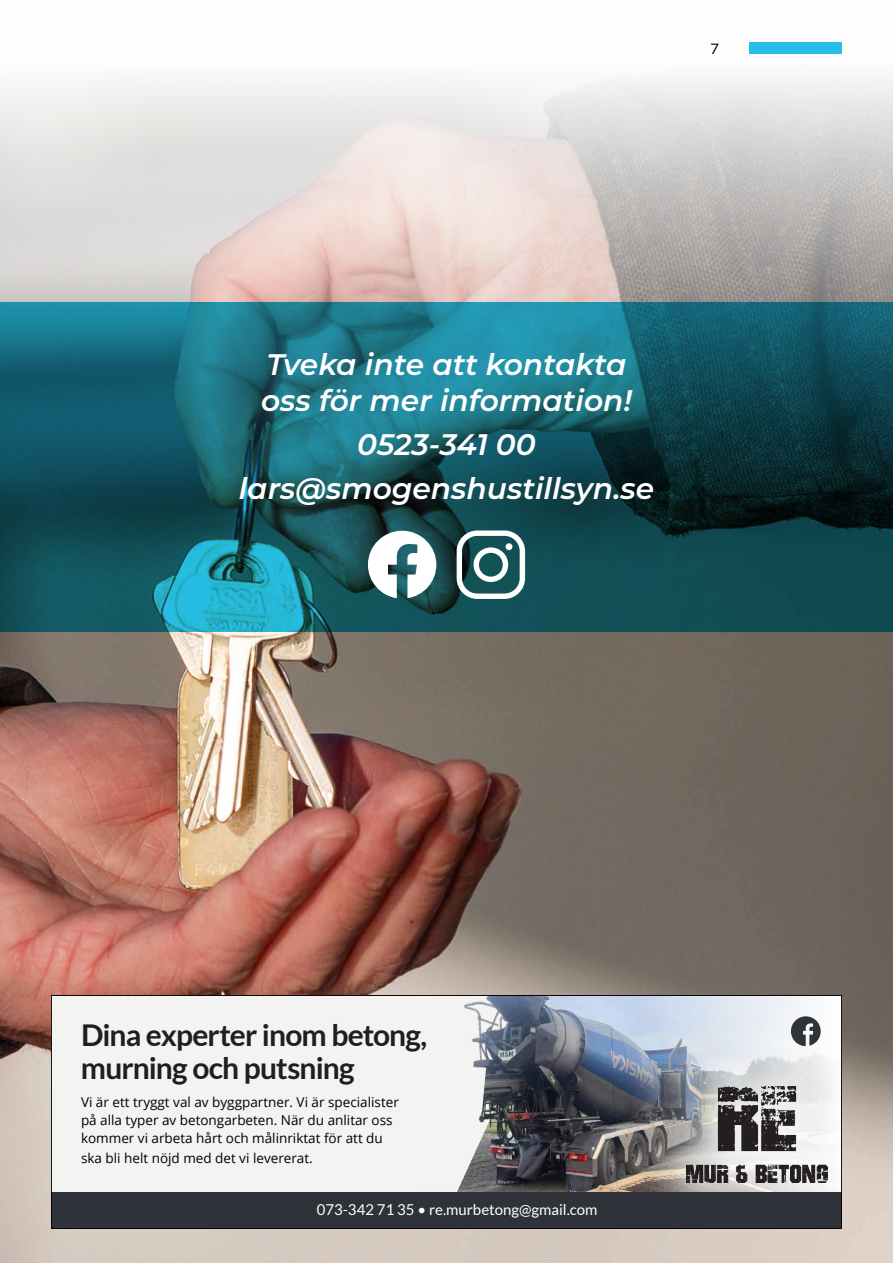
<style>
.page{position:relative;width:893px;height:1263px;background:#fff}
.page>*{position:absolute;margin:0;border:0;box-sizing:border-box;transform-origin:0 0}
.t1{font:700 30px/33px "Lato";letter-spacing:-.03em;color:#221e20}
.t2{font:italic 600 29.7px/35.7px "Montserrat";color:#fff}
.t3{font:15px "Lato";color:#fff}
.t4{font:15px "Aileron";color:#000}
.t5{font:13.5px/18px "Open Sans";color:#000}
.s1{font-style:inherit}
</style>
<div class="page">
<img style="left:0;top:42px;width:893px;height:1221px">
<div style="left:53px;top:997px;width:404px;height:195px;background:#f3f3f2"></div>
<img style="left:457px;top:997px;width:383px;height:195px">
<div style="left:647px;top:1047px;width:195px;height:176px;background:#fff;opacity:.75"></div>
<img style="left:686px;top:1086px;width:142px;height:97px">
<div style="left:51px;top:1192px;width:791px;height:37px;background:#303239"></div>
<svg style="left:791px;top:1016px;width:30px;height:30px"></svg>
<div style="left:51px;top:995px;width:791px;height:234px;border:1px solid #000"></div>
<div style="left:749px;top:43px;width:93px;height:11px;background:#27bfe8"></div>
<svg style="left:0;top:302px;width:893px;height:329px;background:#145a66"></svg>
<svg style="left:457px;top:530px;width:68px;height:69px"></svg>
<div style="left:506px;top:543px;width:6px;height:7px;background:#fff;border-radius:50%"></div>
<svg style="left:368px;top:531px;width:68px;height:67px"></svg>
<p class="t4" style="left:710px;top:41px;width:10px">7</p>
<h2 class="t2" style="left:261px;top:346px;width:372px">Tveka inte att kontakta oss för mer information!</h2>
<h2 class="t2" style="left:239px;top:421px;width:417px;line-height:44.1px;text-align:center">0523-341 00 lars@smogenshustillsyn.se</h2>
<h1 class="t1" style="left:81px;top:1018px;width:348px">Dina experter inom betong, murning och putsning</h1>
<p class="t5" style="left:81px;top:1092px;width:319px">Vi är ett tryggt val av byggpartner. Vi är specialister på alla typer av betongarbeten. När du anlitar oss kommer vi arbeta hårt och målinriktat för att du</p>
<p class="t5" style="left:81px;top:1149px;width:233px">ska bli helt nöjd <span class="s1">med</span> det vi levererat.</p>
<p class="t3" style="left:317px;top:1201px;width:282px">073-342 71 35 • re.murbetong@gmail.com</p>
</div>
